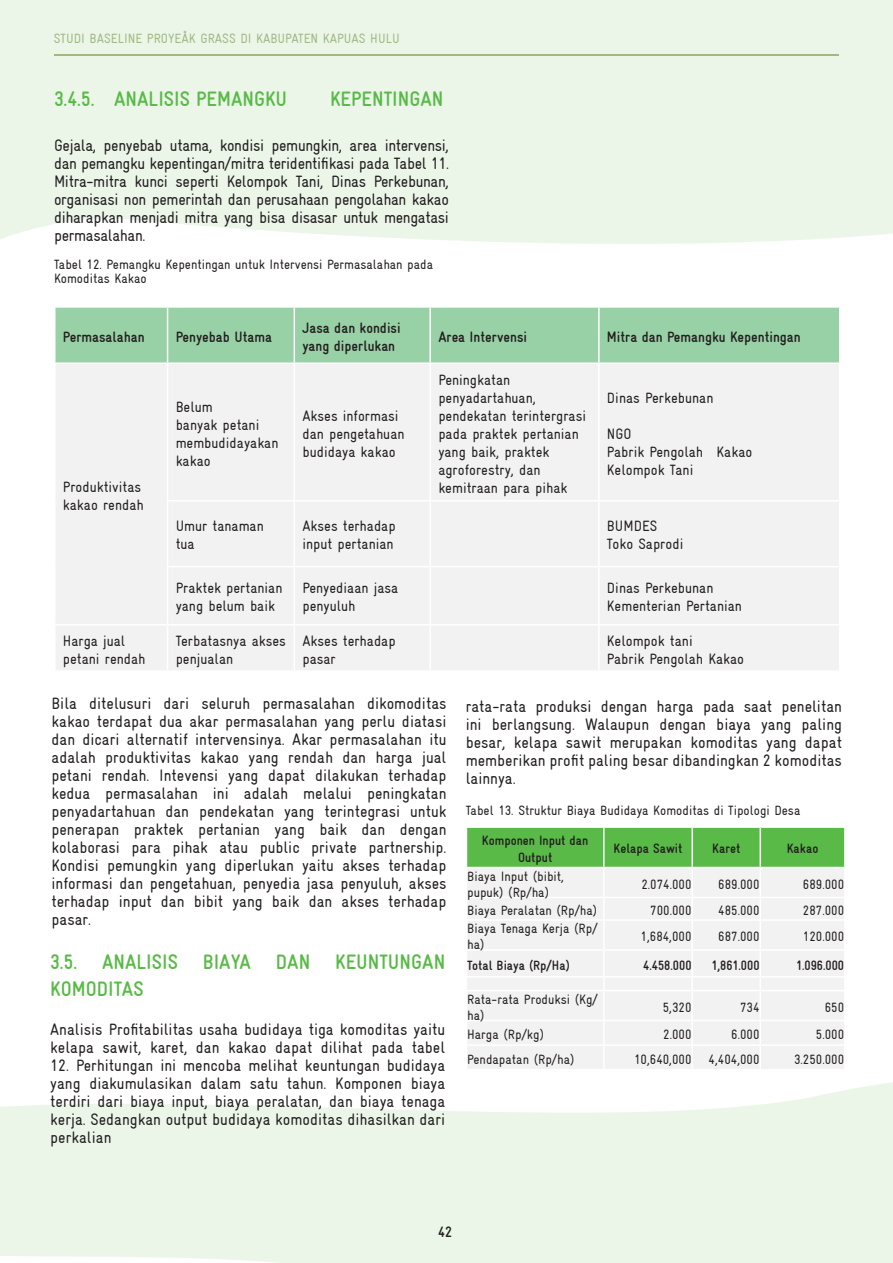
<style>
.page{position:relative;width:893px;height:1263px;background:#fff}
.page>*{position:absolute;margin:0;border:0;box-sizing:border-box;transform-origin:0 0}
.t1{font:700 condensed 21px/27px "Gravur";color:#59ba47}
.t2{font:condensed 16.5px/18px "Gravur";color:#231f20;text-align:justify}
.t3{font:condensed 15px/18px "Gravur";color:#231f20}
.t4{font:700 condensed 15px/18px "Gravur";color:#231f20}
.t5{font:condensed 13.5px/16.2px "Gravur";color:#231f20}
.t6{font:700 condensed 13.5px/16.2px "Gravur";color:#231f20;text-align:center}
.t7{font:condensed 13.5px "Gravur";color:#a0b882}
</style>
<div class="page">
<div style="left:0;top:0;width:893px;height:244px;background:#ebf6e9"></div>
<svg style="left:0;top:1082px;width:893px;height:181px;background:#edf7ec"></svg>
<hr style="left:54px;top:54px;width:785px;height:1px;background:#a0b882">
<div style="left:56px;top:308px;width:783px;height:54px;background:#98d1a5"></div>
<div style="left:56px;top:364px;width:783px;height:306px;background:#f2f2f2"></div>
<hr style="left:167px;top:308px;width:1px;height:54px;background:#fff">
<hr style="left:294px;top:308px;width:1px;height:54px;background:#fff">
<hr style="left:429px;top:308px;width:2px;height:54px;background:#fff">
<hr style="left:598px;top:308px;width:2px;height:54px;background:#fff">
<hr style="left:167px;top:364px;width:1px;height:136px;background:#fff">
<hr style="left:294px;top:364px;width:1px;height:136px;background:#fff">
<hr style="left:429px;top:364px;width:2px;height:136px;background:#fff">
<hr style="left:598px;top:364px;width:2px;height:136px;background:#fff">
<hr style="left:167px;top:500px;width:127px;height:1px;background:#fff">
<hr style="left:167px;top:501px;width:1px;height:65px;background:#fff">
<hr style="left:294px;top:500px;width:136px;height:1px;background:#fff">
<hr style="left:294px;top:501px;width:1px;height:65px;background:#fff">
<hr style="left:430px;top:500px;width:169px;height:1px;background:#fff">
<hr style="left:429px;top:501px;width:2px;height:65px;background:#fff">
<hr style="left:599px;top:500px;width:241px;height:1px;background:#fff">
<hr style="left:598px;top:501px;width:2px;height:65px;background:#fff">
<hr style="left:167px;top:566px;width:127px;height:1px;background:#fff">
<hr style="left:167px;top:567px;width:1px;height:57px;background:#fff">
<hr style="left:294px;top:566px;width:136px;height:1px;background:#fff">
<hr style="left:294px;top:567px;width:1px;height:57px;background:#fff">
<hr style="left:430px;top:566px;width:169px;height:1px;background:#fff">
<hr style="left:429px;top:567px;width:2px;height:57px;background:#fff">
<hr style="left:599px;top:566px;width:241px;height:1px;background:#fff">
<hr style="left:598px;top:567px;width:2px;height:57px;background:#fff">
<hr style="left:54px;top:624px;width:114px;height:1px;background:#fff">
<hr style="left:168px;top:624px;width:126px;height:1px;background:#fff">
<hr style="left:167px;top:625px;width:1px;height:45px;background:#fff">
<hr style="left:294px;top:624px;width:136px;height:1px;background:#fff">
<hr style="left:294px;top:625px;width:1px;height:45px;background:#fff">
<hr style="left:430px;top:624px;width:169px;height:1px;background:#fff">
<hr style="left:429px;top:625px;width:2px;height:45px;background:#fff">
<hr style="left:599px;top:624px;width:241px;height:1px;background:#fff">
<hr style="left:598px;top:625px;width:2px;height:45px;background:#fff">
<svg style="left:466px;top:827px;width:379px;height:242px"></svg>
<hr style="left:844px;top:1046px;width:2px;height:23px;background:#fff">
<p class="t7" style="left:54px;top:30px;width:347px">STUDI BASELINE PROYEÅK GRASS DI KABUPATEN KAPUAS HULU</p>
<p class="t1" style="left:54px;top:85px;width:235px">3.4.5. ANALISIS PEMANGKU</p>
<p class="t1" style="left:330px;top:85px;width:115px">KEPENTINGAN</p>
<p class="t2" style="left:54px;top:136px;width:396px">Gejala, penyebab utama, kondisi pemungkin, area intervensi, dan pemangku kepentingan/mitra teridentifikasi pada Tabel 11.<br>Mitra-mitra kunci seperti Kelompok Tani, Dinas Perkebunan, organisasi non pemerintah dan perusahaan pengolahan kakao diharapkan menjadi mitra yang bisa disasar untuk mengatasi permasalahan.</p>
<p class="t5" style="left:54px;top:258px;width:381px;line-height:13.5px">Tabel 12. Pemangku Kepentingan untuk Intervensi Permasalahan pada<br>Komoditas Kakao</p>
<p class="t4" style="left:63px;top:328px;width:83px">Permasalahan</p>
<p class="t4" style="left:176px;top:328px;width:98px">Penyebab Utama</p>
<p class="t4" style="left:302px;top:319px;width:100px">Jasa dan kondisi yang diperlukan</p>
<p class="t4" style="left:438px;top:328px;width:90px">Area Intervensi</p>
<p class="t4" style="left:607px;top:328px;width:195px">Mitra dan Pemangku Kepentingan</p>
<p class="t3" style="left:63px;top:477px;width:82px">Produktivitas kakao rendah</p>
<p class="t3" style="left:176px;top:397px;width:104px">Belum<br>banyak petani membudidayakan kakao</p>
<p class="t3" style="left:302px;top:406px;width:104px">Akses informasi dan pengetahuan budidaya kakao</p>
<p class="t3" style="left:438px;top:370px;width:149px">Peningkatan penyadartahuan, pendekatan terintergrasi pada praktek pertanian yang baik, praktek agroforestry, dan kemitraan para pihak</p>
<p class="t3" style="left:607px;top:388px;width:108px">Dinas Perkebunan</p>
<p class="t3" style="left:607px;top:424px;width:147px">NGO<br>Pabrik Pengolah Kakao<br>Kelompok Tani</p>
<p class="t3" style="left:176px;top:517px;width:90px">Umur tanaman tua</p>
<p class="t3" style="left:302px;top:517px;width:95px">Akses terhadap input pertanian</p>
<p class="t3" style="left:607px;top:517px;width:78px">BUMDES<br>Toko Saprodi</p>
<p class="t3" style="left:176px;top:579px;width:108px">Praktek pertanian yang belum baik</p>
<p class="t3" style="left:302px;top:579px;width:97px">Penyediaan jasa penyuluh</p>
<p class="t3" style="left:607px;top:579px;width:136px">Dinas Perkebunan<br>Kementerian Pertanian</p>
<p class="t3" style="left:63px;top:631px;width:84px">Harga jual petani rendah</p>
<p class="t3" style="left:176px;top:631px;width:112px">Terbatasnya akses penjualan</p>
<p class="t3" style="left:302px;top:631px;width:95px">Akses terhadap pasar</p>
<p class="t3" style="left:607px;top:631px;width:139px">Kelompok tani<br>Pabrik Pengolah Kakao</p>
<p class="t2" style="left:52px;top:694px;width:396px">Bila ditelusuri dari seluruh permasalahan dikomoditas kakao terdapat dua akar permasalahan yang perlu diatasi dan dicari alternatif intervensinya. Akar permasalahan itu adalah produktivitas kakao yang rendah dan harga jual petani rendah. Intevensi yang dapat dilakukan terhadap kedua permasalahan ini adalah melalui peningkatan penyadartahuan dan pendekatan yang terintegrasi untuk penerapan praktek pertanian yang baik dan dengan kolaborasi para pihak atau public private partnership.<br>Kondisi pemungkin yang diperlukan yaitu akses terhadap informasi dan pengetahuan, penyedia jasa penyuluh, akses terhadap input dan bibit yang baik dan akses terhadap pasar.</p>
<p class="t1" style="left:50px;top:948px;width:396px">3.5. ANALISIS BIAYA DAN KEUNTUNGAN<br>KOMODITAS</p>
<p class="t2" style="left:50px;top:1020px;width:396px">Analisis Profitabilitas usaha budidaya tiga komoditas yaitu kelapa sawit, karet, dan kakao dapat dilihat pada tabel</p>
<p class="t2" style="left:50px;top:1056px;width:396px">12. Perhitungan ini mencoba melihat keuntungan budidaya yang diakumulasikan dalam satu tahun. Komponen biaya terdiri dari biaya input, biaya peralatan, dan biaya tenaga kerja. Sedangkan output budidaya komoditas dihasilkan dari perkalian</p>
<p class="t2" style="left:466px;top:697px;width:378px">rata-rata produksi dengan harga pada saat penelitan ini berlangsung. Walaupun dengan biaya yang paling besar, kelapa sawit merupakan komoditas yang dapat memberikan profit paling besar dibandingkan 2 komoditas lainnya.</p>
<p class="t5" style="left:466px;top:803px;width:336px">Tabel 13. Struktur Biaya Budidaya Komoditas di Tipologi Desa</p>
<p class="t6" style="left:482px;top:833px;width:108px">Komponen Input dan<br>Output</p>
<p class="t6" style="left:614px;top:841px;width:70px">Kelapa Sawit</p>
<p class="t6" style="left:712px;top:841px;width:29px">Karet</p>
<p class="t6" style="left:787px;top:841px;width:33px">Kakao</p>
<p class="t5" style="left:467px;top:868px;width:98px">Biaya Input (bibit, pupuk) (Rp/ha)</p>
<p class="t5" style="left:641px;top:876px;width:52px">2.074.000</p>
<p class="t5" style="left:718px;top:876px;width:43px">689.000</p>
<p class="t5" style="left:803px;top:876px;width:43px">689.000</p>
<p class="t5" style="left:467px;top:902px;width:132px">Biaya Peralatan (Rp/ha)</p>
<p class="t5" style="left:650px;top:902px;width:43px">700.000</p>
<p class="t5" style="left:718px;top:902px;width:43px">485.000</p>
<p class="t5" style="left:803px;top:902px;width:43px">287.000</p>
<p class="t5" style="left:467px;top:920px;width:132px">Biaya Tenaga Kerja (Rp/ ha)</p>
<p class="t5" style="left:641px;top:928px;width:52px">1,684,000</p>
<p class="t5" style="left:718px;top:928px;width:43px">687.000</p>
<p class="t5" style="left:803px;top:928px;width:43px">120.000</p>
<p class="t6" style="left:467px;top:957px;width:104px">Total Biaya (Rp/Ha)</p>
<p class="t6" style="left:643px;top:957px;width:50px">4.458.000</p>
<p class="t6" style="left:711px;top:957px;width:50px">1,861.000</p>
<p class="t6" style="left:796px;top:957px;width:50px">1.096.000</p>
<p class="t5" style="left:467px;top:991px;width:132px">Rata-rata Produksi (Kg/ ha)</p>
<p class="t5" style="left:663px;top:999px;width:30px">5,320</p>
<p class="t5" style="left:740px;top:999px;width:21px">734</p>
<p class="t5" style="left:825px;top:999px;width:21px">650</p>
<p class="t5" style="left:467px;top:1026px;width:78px">Harga (Rp/kg)</p>
<p class="t5" style="left:663px;top:1026px;width:30px">2.000</p>
<p class="t5" style="left:731px;top:1026px;width:30px">6.000</p>
<p class="t5" style="left:816px;top:1026px;width:30px">5.000</p>
<p class="t5" style="left:467px;top:1051px;width:109px">Pendapatan (Rp/ha)</p>
<p class="t5" style="left:634px;top:1051px;width:59px">10,640,000</p>
<p class="t5" style="left:709px;top:1051px;width:52px">4,404,000</p>
<p class="t5" style="left:794px;top:1051px;width:52px">3.250.000</p>
<p class="t4" style="left:438px;top:1223px;width:15px">42</p>
</div>
